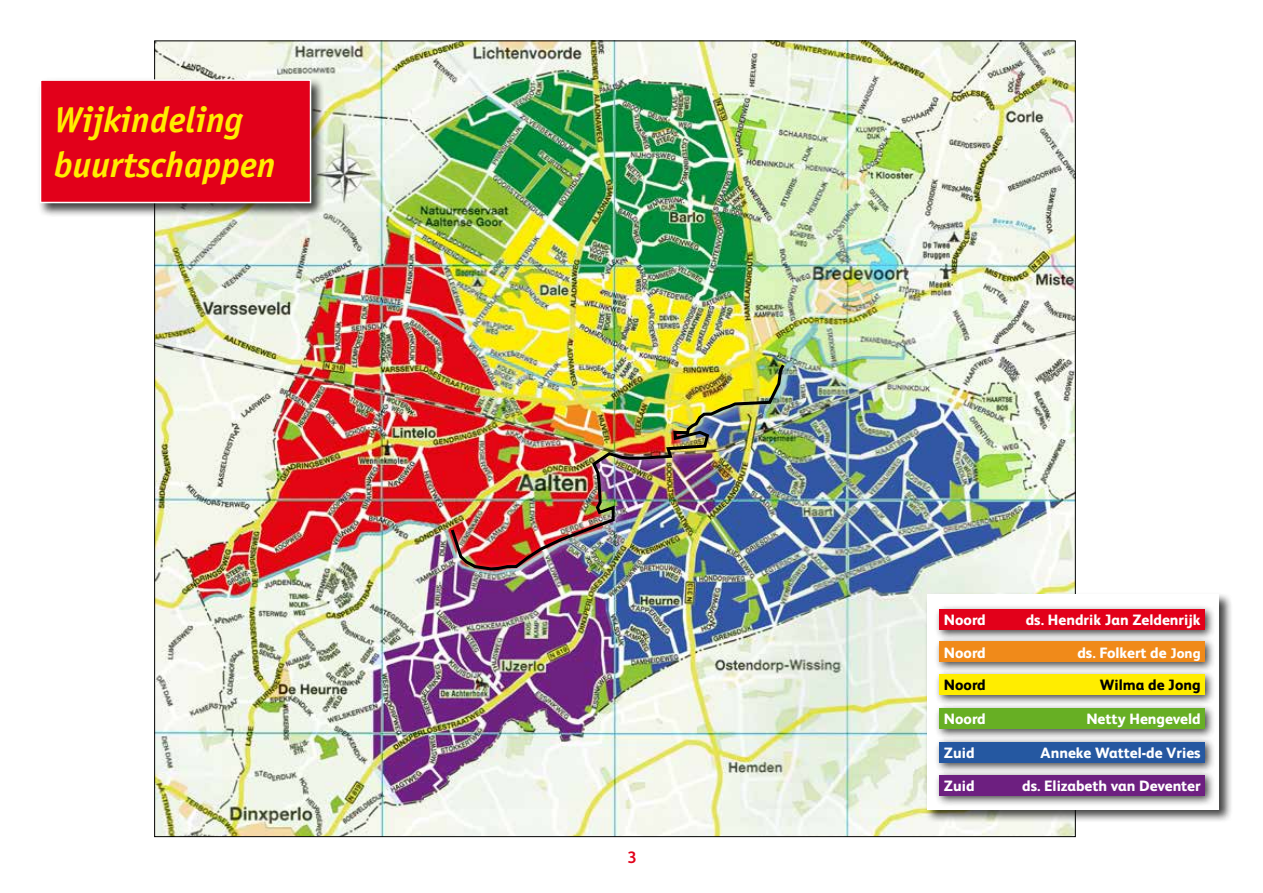
<style>
.page{position:relative;width:1263px;height:893px;background:#fff}
.page>*{position:absolute;margin:0;border:0;box-sizing:border-box;transform-origin:0 0}
.t1{font:italic 700 36px/45px "Officina Sans Std";color:#ffed00}
.t2{font:700 16.5px "FS Albert";color:#e2001a}
.t3{font:800 15px "FS Albert";color:#fff}
.t4{font:800 15px "FS Albert";color:#000}
.s1{font-size:13.95px}
</style>
<div class="page">
<img style="left:156px;top:43px;width:918px;height:792px">
<div style="left:447px;top:360px;width:348px;height:221px;background:#fff;opacity:.75"></div>
<img style="left:448px;top:361px;width:339px;height:211px">
<div style="left:924px;top:592px;width:309px;height:231px;background:#000;opacity:.75"></div>
<div style="left:927px;top:594px;width:292px;height:215px;background:#fff"></div>
<div style="left:934px;top:703px;width:282px;height:37px;background:#000;opacity:.75"></div>
<div style="left:940px;top:708px;width:265px;height:21px;background:#67af24"></div>
<div style="left:934px;top:669px;width:282px;height:37px;background:#000;opacity:.75"></div>
<div style="left:940px;top:674px;width:265px;height:21px;background:#ffed00"></div>
<div style="left:934px;top:736px;width:282px;height:37px;background:#000;opacity:.75"></div>
<div style="left:940px;top:742px;width:265px;height:20px;background:#2558a1"></div>
<div style="left:934px;top:770px;width:282px;height:36px;background:#000;opacity:.75"></div>
<div style="left:940px;top:775px;width:265px;height:20px;background:#6d1f80"></div>
<div style="left:934px;top:636px;width:282px;height:37px;background:#000;opacity:.75"></div>
<div style="left:940px;top:641px;width:265px;height:21px;background:#f08a1a"></div>
<div style="left:934px;top:604px;width:282px;height:36px;background:#000;opacity:.75"></div>
<div style="left:940px;top:609px;width:265px;height:20px;background:#e2001a"></div>
<div style="left:38px;top:77px;width:287px;height:141px;background:#000;opacity:.75"></div>
<div style="left:40px;top:80px;width:270px;height:122px;background:#e2001a"></div>
<div style="left:40px;top:79px;width:271px;height:124px;border:2px solid #fff"></div>
<h1 class="t1" style="left:54px;top:97px;width:223px">Wijkindeling buurtschappen</h1>
<p class="t2" style="left:627px;top:846px;width:11px">3</p>
<p class="t3" style="left:944px;top:609px;width:43px">Noord</p>
<p class="t3" style="left:1026px;top:609px;width:176px">ds. Hendrik Jan Zeldenrijk</p>
<p class="t3" style="left:944px;top:641px;width:43px">Noord</p>
<p class="t3" style="left:1077px;top:641px;width:125px">ds. Folkert de <span class="s1">Jong</span></p>
<p class="t4" style="left:944px;top:674px;width:43px">Noord</p>
<p class="t4" style="left:1100px;top:674px;width:102px">Wilma de Jong</p>
<p class="t3" style="left:944px;top:708px;width:43px">Noord</p>
<p class="t3" style="left:1086px;top:708px;width:116px">Netty Hengeveld</p>
<p class="t3" style="left:944px;top:742px;width:32px">Zuid</p>
<p class="t3" style="left:1041px;top:742px;width:162px">Anneke Wattel-de Vries</p>
<p class="t3" style="left:944px;top:775px;width:32px">Zuid</p>
<p class="t3" style="left:1022px;top:775px;width:180px">ds. Elizabeth van Deventer</p>
</div>
